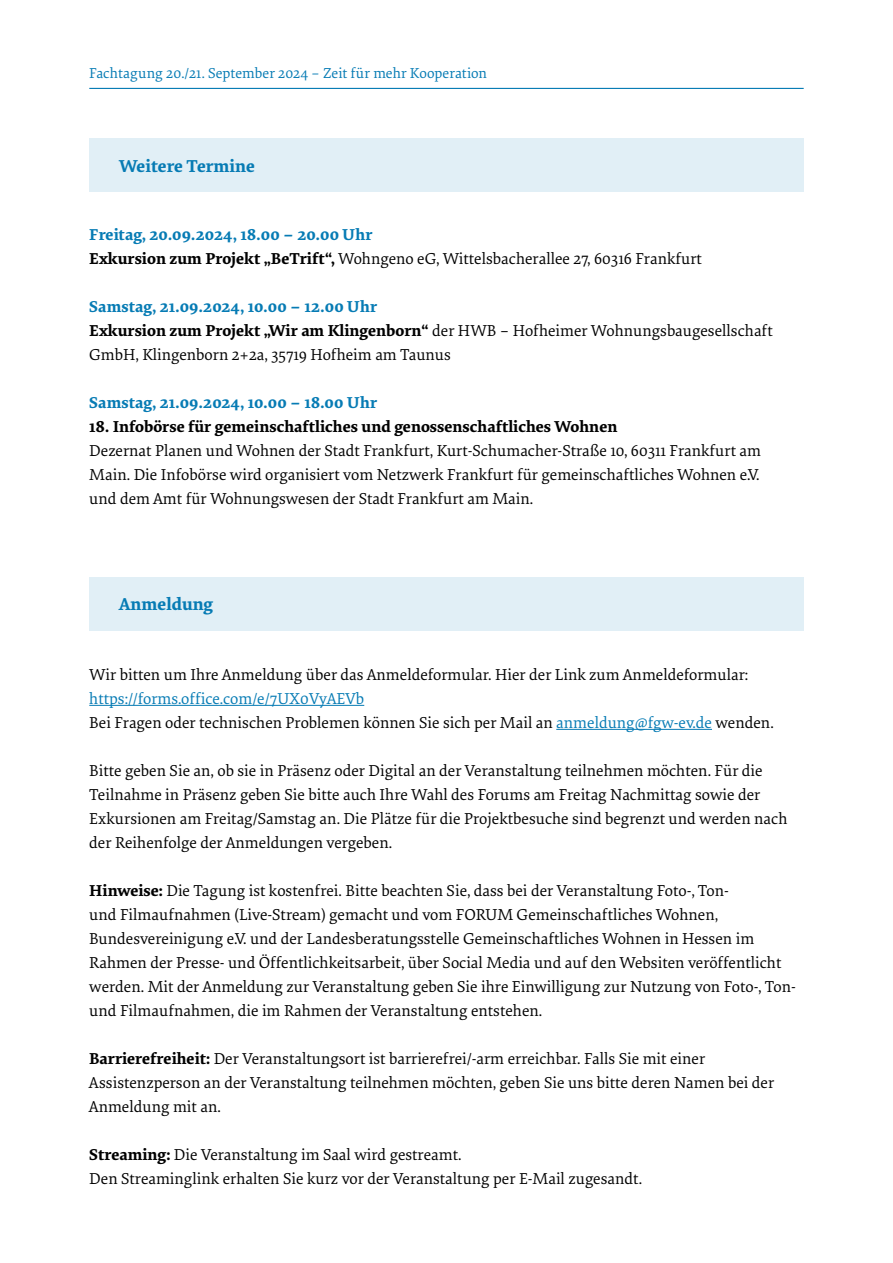
<style>
.page{position:relative;width:893px;height:1263px;background:#fff}
.page>*{position:absolute;margin:0;border:0;box-sizing:border-box;transform-origin:0 0}
.H3_Überschrift_Text{font:700 18px "Elena Basic";color:#067bb4}
.p_Fließtext{font:16.5px/24px "Elena Basic";color:#000}
.H4_Überschrift_Text_Tabelle{font:700 16.5px "Elena Basic";letter-spacing:.005em;color:#067bb4}
.p_Fließtext-2{font:700 16.5px "Elena Basic";color:#000}
.p_Fließtext-3{font:16.5px "Elena Basic";color:#067bb4}
.t1{font:15px "Elena Basic";letter-spacing:.005em;color:#067bb4}
.s1{font-weight:700}
.s2{color:#067bb4}
</style>
<div class="page">
<hr style="left:89px;top:88px;width:715px;height:1px;background:#067bb4">
<div style="left:89px;top:138px;width:715px;height:54px;background:#e1eff6"></div>
<div style="left:89px;top:577px;width:715px;height:53px;background:#e1eff6"></div>
<hr style="left:89px;top:705px;width:275px;height:1px;background:#067bb4">
<hr style="left:556px;top:729px;width:156px;height:1px;background:#067bb4">
<p class="t1" style="left:89px;top:63px;width:399px">Fachtagung 20./21. September 2024 – Zeit für mehr Kooperation</p>
<h3 class="H3_Überschrift_Text" style="left:119px;top:152px;width:137px">Weitere Termine</h3>
<h4 class="H4_Überschrift_Text_Tabelle" style="left:89px;top:223px;width:285px">Freitag, 20.09.2024, 18.00 – 20.00 Uhr</h4>
<p class="p_Fließtext" style="left:89px;top:246px;width:614px"><span class="s1">Exkursion zum Projekt „BeTrift“,</span> Wohngeno eG, Wittelsbacherallee 27, 60316 Frankfurt</p>
<h4 class="H4_Überschrift_Text_Tabelle" style="left:89px;top:295px;width:290px">Samstag, 21.09.2024, 10.00 – 12.00 Uhr</h4>
<p class="p_Fließtext" style="left:89px;top:318px;width:685px"><span class="s1">Exkursion zum Projekt „Wir am Klingenborn“</span> der HWB – Hofheimer Wohnungsbaugesellschaft<br>GmbH, Klingenborn 2+2a, 35719 Hofheim am Taunus</p>
<h4 class="H4_Überschrift_Text_Tabelle" style="left:89px;top:391px;width:289px">Samstag, 21.09.2024, 10.00 – 18.00 Uhr</h4>
<p class="p_Fließtext-2" style="left:89px;top:415px;width:530px">18. Infobörse für gemeinschaftliches und genossenschaftliches Wohnen</p>
<p class="p_Fließtext" style="left:89px;top:438px;width:673px;text-align:justify">Dezernat Planen und Wohnen der Stadt Frankfurt, Kurt-Schumacher-Straße 10, 60311 Frankfurt am Main. Die Infobörse wird organisiert vom Netzwerk Frankfurt für gemeinschaftliches Wohnen e.V. und dem Amt für Wohnungswesen der Stadt Frankfurt am Main.</p>
<h3 class="H3_Überschrift_Text" style="left:119px;top:591px;width:96px">Anmeldung</h3>
<p class="p_Fließtext" style="left:89px;top:662px;width:661px">Wir bitten um Ihre Anmeldung über das Anmeldeformular. Hier der Link zum Anmeldeformular:</p>
<p class="p_Fließtext-3" style="left:89px;top:687px;width:276px">https://forms.office.com/e/7UX0VyAEVb</p>
<p class="p_Fließtext" style="left:89px;top:710px;width:686px">Bei Fragen oder technischen Problemen können Sie sich per Mail an <span class="s2">anmeldung@fgw-ev.de</span> wenden.</p>
<p class="p_Fließtext" style="left:89px;top:758px;width:700px">Bitte geben Sie an, ob sie in Präsenz oder Digital an der Veranstaltung teilnehmen möchten. Für die Teilnahme in Präsenz geben Sie bitte auch Ihre Wahl des Forums am Freitag Nachmittag sowie der Exkursionen am Freitag/Samstag an. Die Plätze für die Projektbesuche sind begrenzt und werden nach der Reihenfolge der Anmeldungen vergeben.</p>
<p class="p_Fließtext" style="left:89px;top:878px;width:708px"><span class="s1">Hinweise:</span> Die Tagung ist kostenfrei. Bitte beachten Sie, dass bei der Veranstaltung Foto-, Ton-<br>und Filmaufnahmen (Live-Stream) gemacht und vom FORUM Gemeinschaftliches Wohnen, Bundesvereinigung e.V. und der Landesberatungsstelle Gemeinschaftliches Wohnen in Hessen im Rahmen der Presse- und Öffentlichkeitsarbeit, über Social Media und auf den Websiten veröffentlicht werden. Mit der Anmeldung zur Veranstaltung geben Sie ihre Einwilligung zur Nutzung von Foto-, Ton&shy;und Filmaufnahmen, die im Rahmen der Veranstaltung entstehen.</p>
<p class="p_Fließtext" style="left:89px;top:1046px;width:686px"><span class="s1">Barrierefreiheit:</span> Der Veranstaltungsort ist barrierefrei/-arm erreichbar. Falls Sie mit einer<br>Assistenzperson an der Veranstaltung teilnehmen möchten, geben Sie uns bitte deren Namen bei der<br>Anmeldung mit an.</p>
<p class="p_Fließtext" style="left:89px;top:1142px;width:374px"><span class="s1">Streaming:</span> Die Veranstaltung im Saal wird gestreamt.</p>
<p class="p_Fließtext" style="left:89px;top:1166px;width:554px">Den Streaminglink erhalten Sie kurz vor der Veranstaltung per E-Mail zugesandt.</p>
</div>
